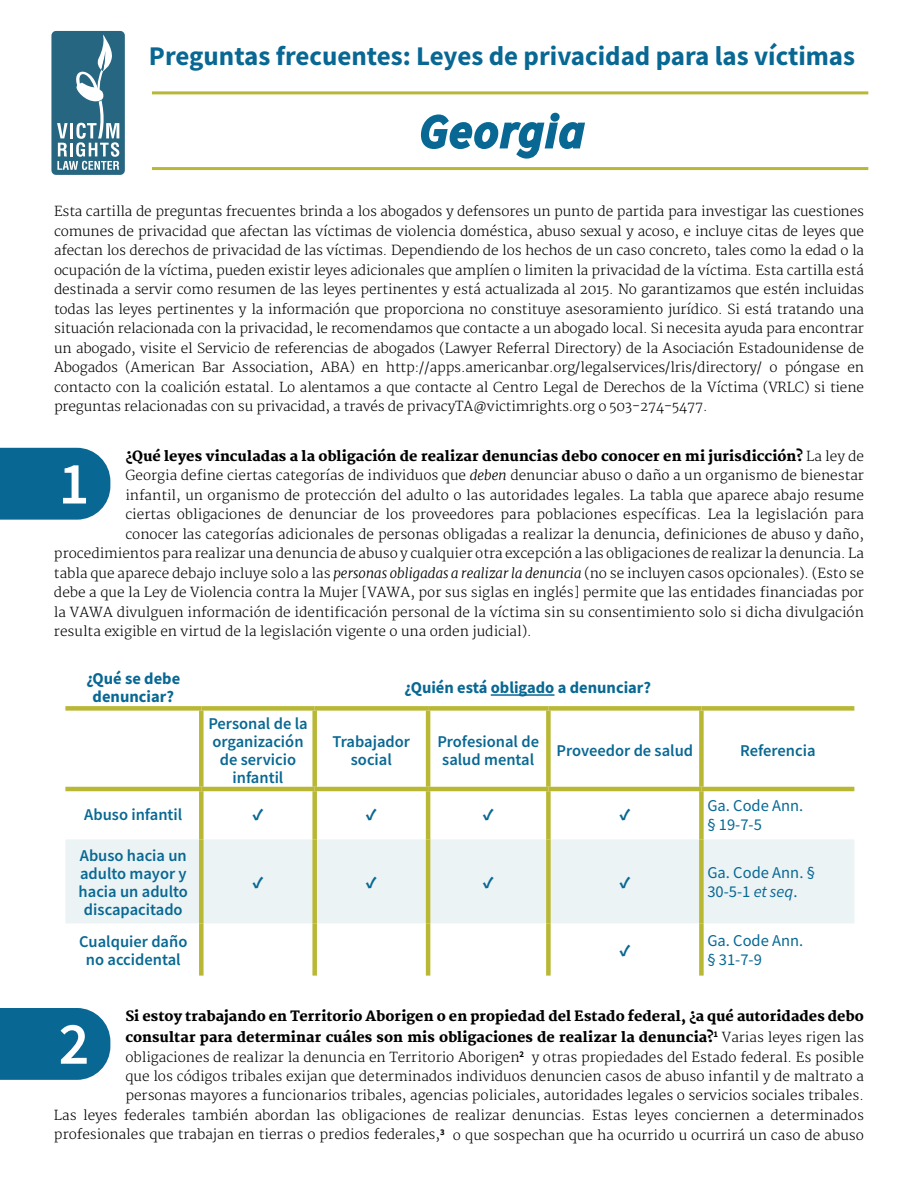
<style>
.page{position:relative;width:918px;height:1188px;background:#fff}
.page>*{position:absolute;margin:0;border:0;box-sizing:border-box;transform-origin:0 0}
.t1{font:italic 600 46.5px "Source Sans Pro";letter-spacing:.04em;color:#086893}
.t2{font:700 27px "Source Sans Pro";color:#086893}
.t3{font:600 16.5px/18px "Source Sans Pro";color:#086893;text-align:center}
.t4{font:16.5px/19.5px "Source Sans Pro";color:#086893}
.t5{font:700 16.5px/18px "Source Sans Pro";color:#086893;text-align:center}
.t6{font:900 16.5px "Source Sans Pro";color:#086893}
.t7{font:800 13.8px/21px "Merriweather";letter-spacing:.01em;color:#000}
.t8{font:300 13.5px/19.5px "Merriweather";color:#000;text-align:justify}
.s1{font-weight:300;font-size:13.5px}
.s2{font-style:italic}
</style>
<div class="page">
<svg style="left:0;top:448px;width:110px;height:72px;background:#23789f"></svg>
<div style="left:65px;top:839px;width:789px;height:84px;background:#ecf3f5"></div>
<div style="left:65px;top:706px;width:136px;height:5px;background:#b9b834"></div>
<div style="left:201px;top:706px;width:114px;height:5px;background:#b9b834"></div>
<div style="left:315px;top:706px;width:113px;height:5px;background:#b9b834"></div>
<div style="left:428px;top:706px;width:120px;height:5px;background:#b9b834"></div>
<div style="left:548px;top:706px;width:153px;height:5px;background:#b9b834"></div>
<div style="left:701px;top:706px;width:153px;height:5px;background:#b9b834"></div>
<div style="left:199px;top:711px;width:5px;height:76px;background:#b9b834"></div>
<div style="left:199px;top:791px;width:5px;height:48px;background:#b9b834"></div>
<div style="left:199px;top:839px;width:5px;height:84px;background:#b9b834"></div>
<div style="left:199px;top:923px;width:5px;height:53px;background:#b9b834"></div>
<hr style="left:65px;top:787px;width:136px;height:4px;background:#b9b834">
<hr style="left:201px;top:787px;width:114px;height:4px;background:#b9b834">
<hr style="left:315px;top:787px;width:113px;height:4px;background:#b9b834">
<hr style="left:428px;top:787px;width:120px;height:4px;background:#b9b834">
<hr style="left:548px;top:787px;width:153px;height:4px;background:#b9b834">
<hr style="left:701px;top:787px;width:153px;height:4px;background:#b9b834">
<div style="left:312px;top:711px;width:5px;height:76px;background:#b9b834"></div>
<div style="left:312px;top:791px;width:5px;height:48px;background:#b9b834"></div>
<div style="left:312px;top:839px;width:5px;height:84px;background:#b9b834"></div>
<div style="left:312px;top:923px;width:5px;height:53px;background:#b9b834"></div>
<hr style="left:426px;top:711px;width:4px;height:76px;background:#b9b834">
<hr style="left:426px;top:791px;width:4px;height:48px;background:#b9b834">
<hr style="left:426px;top:839px;width:4px;height:84px;background:#b9b834">
<hr style="left:426px;top:923px;width:4px;height:53px;background:#b9b834">
<div style="left:546px;top:711px;width:5px;height:76px;background:#b9b834"></div>
<div style="left:546px;top:791px;width:5px;height:48px;background:#b9b834"></div>
<div style="left:546px;top:839px;width:5px;height:84px;background:#b9b834"></div>
<div style="left:546px;top:923px;width:5px;height:53px;background:#b9b834"></div>
<div style="left:699px;top:711px;width:5px;height:76px;background:#b9b834"></div>
<div style="left:699px;top:791px;width:5px;height:48px;background:#b9b834"></div>
<div style="left:699px;top:839px;width:5px;height:84px;background:#b9b834"></div>
<div style="left:699px;top:923px;width:5px;height:53px;background:#b9b834"></div>
<hr style="left:491px;top:694px;width:63px;height:2px;background:#086893">
<hr style="left:152px;top:167px;width:716px;height:3px;background:#b9b834">
<hr style="left:152px;top:91px;width:716px;height:3px;background:#b9b834">
<svg style="left:420px;top:112px;width:165px;height:47px"></svg>
<div style="left:51px;top:31px;width:74px;height:144px;background:#276681;border-radius:5px"></div>
<svg style="left:57px;top:34px;width:62px;height:136px"></svg>
<svg style="left:0;top:1008px;width:110px;height:72px;background:#25799f"></svg>
<h2 class="t2" style="left:149px;top:38px;width:708px">Preguntas frecuentes: Leyes de privacidad para las víctimas</h2>
<h1 class="t1" style="left:420px;top:101px;width:166px">Georgia</h1>
<p class="t8" style="left:54px;top:202px;width:812px">Esta cartilla de preguntas frecuentes brinda a los abogados y defensores un punto de partida para investigar las cuestiones comunes de privacidad que afectan las víctimas de violencia doméstica, abuso sexual y acoso, e incluye citas de leyes que afectan los derechos de privacidad de las víctimas. Dependiendo de los hechos de un caso concreto, tales como la edad o la ocupación de la víctima, pueden existir leyes adicionales que amplíen o limiten la privacidad de la víctima. Esta cartilla está destinada a servir como resumen de las leyes pertinentes y está actualizada al 2015. No garantizamos que estén incluidas todas las leyes pertinentes y la información que proporciona no constituye asesoramiento jurídico. Si está tratando una situación relacionada con la privacidad, le recomendamos que contacte a un abogado local. Si necesita ayuda para encontrar un abogado, visite el Servicio de referencias de abogados (Lawyer Referral Directory) de la Asociación Estadounidense de Abogados (American Bar Association, ABA) en http://apps.americanbar.org/legalservices/lris/directory/ o póngase en contacto con la coalición estatal. Lo alentamos a que contacte al Centro Legal de Derechos de la Víctima (VRLC) si tiene preguntas relacionadas con su privacidad, a través de privacyTA@victimrights.org o 503-274-5477.</p>
<p class="t7" style="left:125px;top:446px;width:740px">¿Qué leyes vinculadas a la obligación de realizar denuncias debo conocer en mi jurisdicción? <span class="s1">La ley de</span></p>
<p class="t8" style="left:125px;top:466px;width:740px">Georgia define ciertas categorías de individuos que <span class="s2">deben</span> denunciar abuso o daño a un organismo de bienestar</p>
<p class="t8" style="left:125px;top:486px;width:740px">infantil, un organismo de protección del adulto o las autoridades legales. La tabla que aparece abajo resume</p>
<p class="t8" style="left:125px;top:505px;width:740px">ciertas obligaciones de denunciar de los proveedores para poblaciones específicas. Lea la legislación para</p>
<p class="t8" style="left:125px;top:525px;width:740px">conocer las categorías adicionales de personas obligadas a realizar la denuncia, definiciones de abuso y daño,</p>
<p class="t8" style="left:54px;top:544px;width:811px">procedimientos para realizar una denuncia de abuso y cualquier otra excepción a las obligaciones de realizar la denuncia. La</p>
<p class="t8" style="left:54px;top:564px;width:812px">tabla que aparece debajo incluye solo a las <span class="s2">personas obligadas a realizar la denuncia</span> (no se incluyen casos opcionales). (Esto se</p>
<p class="t8" style="left:54px;top:583px;width:811px">debe a que la Ley de Violencia contra la Mujer [VAWA, por sus siglas en inglés] permite que las entidades financiadas por</p>
<p class="t8" style="left:54px;top:603px;width:811px">la VAWA divulguen información de identificación personal de la víctima sin su consentimiento solo si dicha divulgación</p>
<p class="t8" style="left:54px;top:622px;width:479px">resulta exigible en virtud de la legislación vigente o una orden judicial).</p>
<p class="t5" style="left:86px;top:670px;width:95px">¿Qué se debe denunciar?</p>
<p class="t5" style="left:405px;top:679px;width:248px">¿Quién está obligado a denunciar?</p>
<p class="t3" style="left:208px;top:714px;width:101px">Personal de la organización de servicio infantil</p>
<p class="t3" style="left:333px;top:732px;width:79px">Trabajador social</p>
<p class="t3" style="left:437px;top:732px;width:103px;text-align:left">Profesional de salud mental</p>
<p class="t3" style="left:557px;top:741px;width:138px">Proveedor de salud</p>
<p class="t3" style="left:740px;top:741px;width:77px">Referencia</p>
<p class="t3" style="left:84px;top:806px;width:100px">Abuso infantil</p>
<p class="t6" style="left:253px;top:803px;width:12px">✓</p>
<p class="t6" style="left:366px;top:803px;width:12px">✓</p>
<p class="t6" style="left:483px;top:803px;width:12px">✓</p>
<p class="t6" style="left:619px;top:803px;width:12px">✓</p>
<p class="t4" style="left:707px;top:795px;width:98px">Ga. Code Ann. § 19-7-5</p>
<p class="t3" style="left:79px;top:846px;width:111px">Abuso hacia un adulto mayor y hacia un adulto discapacitado</p>
<p class="t6" style="left:253px;top:871px;width:12px">✓</p>
<p class="t6" style="left:366px;top:871px;width:12px">✓</p>
<p class="t6" style="left:483px;top:871px;width:12px">✓</p>
<p class="t6" style="left:619px;top:871px;width:12px">✓</p>
<p class="t4" style="left:707px;top:863px;width:109px">Ga. Code Ann. §<br>30-5-1 <span class="s2">et seq</span>.</p>
<p class="t3" style="left:79px;top:932px;width:110px">Cualquier daño no accidental</p>
<p class="t6" style="left:619px;top:939px;width:12px">✓</p>
<p class="t4" style="left:707px;top:931px;width:98px">Ga. Code Ann. § 31-7-9</p>
<p class="t7" style="left:125px;top:1006px;width:740px">Si estoy trabajando en Territorio Aborigen o en propiedad del Estado federal, ¿a qué autoridades debo consultar para determinar cuáles son mis obligaciones de realizar la denuncia?<sup>1</sup> <span class="s1">Varias leyes rigen las</span></p>
<p class="t8" style="left:54px;top:1048px;width:812px;text-align:right">obligaciones de realizar la denuncia en Territorio Aborigen<sup>2</sup> y otras propiedades del Estado federal. Es posible<br>que los códigos tribales exijan que determinados individuos denuncien casos de abuso infantil y de maltrato a<br>personas mayores a funcionarios tribales, agencias policiales, autoridades legales o servicios sociales tribales.<br>Las leyes federales también abordan las obligaciones de realizar denuncias. Estas leyes conciernen a determinados profesionales que trabajan en tierras o predios federales,<sup>3</sup> o que sospechan que ha ocurrido u ocurrirá un caso de abuso</p>
</div>
